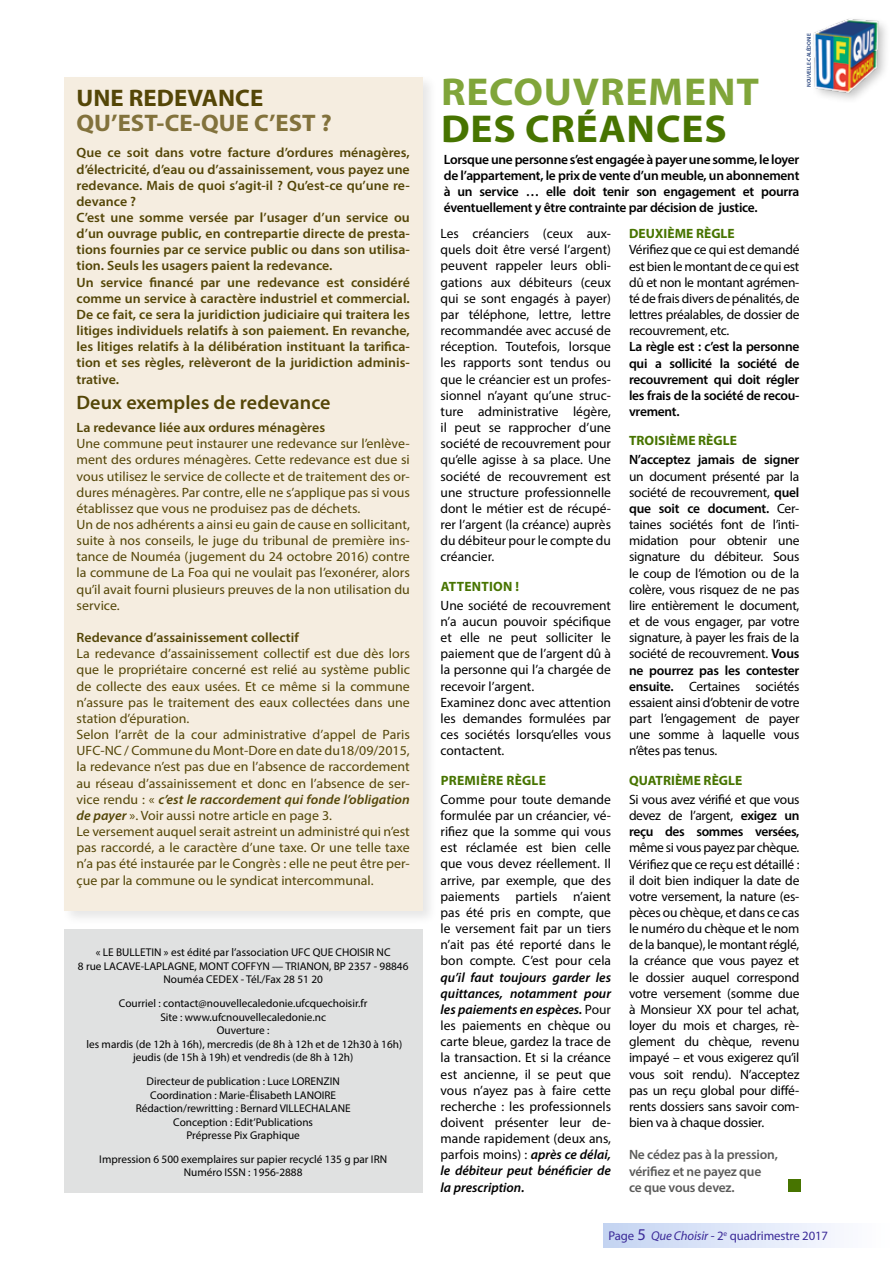
<style>
.page{position:relative;width:893px;height:1263px;background:#fff}
.page>*{position:absolute;margin:0;border:0;box-sizing:border-box;transform-origin:0 0}
.t1{font:700 39px "Myriad Pro";letter-spacing:.02em;color:#80a53a;scale:1.06 1}
.t2{font:700 39px "Myriad Pro";letter-spacing:.02em;color:#477400;scale:1.06 1}
.t3{font:700 24px "Myriad Pro";color:#82723c}
.t4{font:700 24px "Myriad Pro";color:#544607}
.t5{font:600 19.5px "Myriad Pro";color:#544607}
.t6{font:13.5px/16.2px "Myriad Pro";color:#000;text-align:justify}
.t7{font:13.5px/16.2px "Myriad Pro";color:#544607}
.t8{font:600 13.5px/16.2px "Myriad Pro";color:#544607}
.t9{font:600 13.5px/16.2px "Myriad Pro";letter-spacing:-.02em;color:#000;text-align:justify}
.t10{font:700 13.5px "Myriad Pro";letter-spacing:.005em;color:#477400}
.t11{font:600 13.5px/16.2px "Myriad Pro";letter-spacing:-.015em;color:#5b5b5a}
.t12{font:12.75px "Myriad Pro";letter-spacing:-.01em;color:#3b2a98}
.t13{font:11.25px/13.5px "Myriad Pro";color:#000;text-align:center}
.t14{font:600 5.55px "Myriad Pro";letter-spacing:-.01em;color:#223f79}
.s1{font-weight:600;font-style:italic}
.s2{font-weight:600}
.s3{font-size:16.5px}
.s4{font-style:italic}
</style>
<div class="page">
<div style="left:603px;top:1224px;width:289px;height:24px;background:linear-gradient(to right,#c4d4f2,#fff)"></div>
<div style="left:810px;top:15px;width:81px;height:89px;background:#000;opacity:.24"></div>
<img style="left:810px;top:17px;width:69px;height:80px">
<div style="left:61px;top:74px;width:377px;height:852px;background:#000;opacity:.1"></div>
<div style="left:64px;top:77px;width:359px;height:833px;background:#f5ede0"></div>
<div style="left:64px;top:929px;width:359px;height:264px;background:#e0e1e1"></div>
<div style="left:788px;top:1179px;width:12px;height:12px;background:#477400"></div>
<h2 class="t4" style="left:77px;top:82px;width:188px">UNE REDEVANCE</h2>
<h2 class="t3" style="left:77px;top:108px;width:257px">QU’EST-CE-QUE C’EST ?</h2>
<p class="t8" style="left:77px;top:144px;width:335px">Que ce soit dans votre facture d’ordures ménagères, d’électricité, d’eau ou d’assainissement, vous payez une redevance. Mais de quoi s’agit-il ? Qu’est-ce qu’une re&shy;devance ?<br>C’est une somme versée par l’usager d’un service ou d’un ouvrage public, en contrepartie directe de presta&shy;tions fournies par ce service public ou dans son utilisa&shy;tion. Seuls les usagers paient la redevance.<br>Un service financé par une redevance est considéré comme un service à caractère industriel et commercial.<br>De ce fait, ce sera la juridiction judiciaire qui traitera les litiges individuels relatifs à son paiement. En revanche, les litiges relatifs à la délibération instituant la tarifica&shy;tion et ses règles, relèveront de la juridiction adminis&shy;trative.</p>
<h3 class="t5" style="left:77px;top:390px;width:256px">Deux exemples de redevance</h3>
<p class="t8" style="left:77px;top:419px;width:250px">La redevance liée aux ordures ménagères</p>
<p class="t7" style="left:77px;top:435px;width:335px">Une commune peut instaurer une redevance sur l’enlève&shy;ment des ordures ménagères. Cette redevance est due si vous utilisez le service de collecte et de traitement des or&shy;dures ménagères. Par contre, elle ne s’applique pas si vous établissez que vous ne produisez pas de déchets.<br>Un de nos adhérents a ainsi eu gain de cause en sollicitant, suite à nos conseils, le juge du tribunal de première ins&shy;tance de Nouméa (jugement du 24 octobre 2016) contre la commune de La Foa qui ne voulait pas l’exonérer, alors qu’il avait fourni plusieurs preuves de la non utilisation du service.</p>
<p class="t8" style="left:77px;top:629px;width:224px">Redevance d’assainissement collectif</p>
<p class="t7" style="left:77px;top:645px;width:335px">La redevance d’assainissement collectif est due dès lors que le propriétaire concerné est relié au système public de collecte des eaux usées. Et ce même si la commune n’assure pas le traitement des eaux collectées dans une station d’épuration.<br>Selon l’arrêt de la cour administrative d’appel de Paris UFC-NC / Commune du Mont-Dore en date du18/09/2015, la redevance n’est pas due en l’absence de raccordement au réseau d’assainissement et donc en l’absence de ser&shy;vice rendu : « <span class="s1">c’est le raccordement qui fonde l’obligation de payer</span> ». Voir aussi notre article en page 3.<br>Le versement auquel serait astreint un administré qui n’est pas raccordé, a le caractère d’une taxe. Or une telle taxe n’a pas été instaurée par le Congrès : elle ne peut être per&shy;çue par la commune ou le syndicat intercommunal.</p>
<p class="t13" style="left:96px;top:945px;width:296px">« LE BULLETIN » est édité par l’association UFC QUE CHOISIR NC</p>
<p class="t13" style="left:78px;top:959px;width:332px">8 rue LACAVE-LAPLAGNE, MONT COFFYN — TRIANON, BP 2357 - 98846</p>
<p class="t13" style="left:164px;top:972px;width:57px">Nouméa Cedex</p>
<p class="t13" style="left:119px;top:967px;width:250px;line-height:24px;text-align:left;text-indent:122px">- Tél./Fax 28 51 20<br>Courriel : contact@nouvellecaledonie.ufcquechoisir.fr</p>
<p class="t13" style="left:86px;top:1010px;width:317px">Site : www.ufcnouvellecaledonie.nc<br>Ouverture :<br>les mardis (de 12h à 16h), mercredis (de 8h à 12h et de 12h30 à 16h) jeudis (de 15h à 19h) et vendredis (de 8h à 12h)</p>
<p class="t13" style="left:136px;top:1074px;width:216px">Directeur de publication : Luce LORENZIN Coordination : Marie-Élisabeth LANOIRE Rédaction/rewritting : Bernard VILLECHALANE Conception : Edit’Publications<br>Prépresse Pix Graphique</p>
<p class="t13" style="left:99px;top:1152px;width:289px">Impression 6 500 exemplaires sur papier recyclé 135 g par IRN<br>Numéro ISSN : 1956-2888</p>
<p class="t14" style="left:805px;top:87px;width:55px;rotate:-90deg">NOUVELLE-CALÉDONIE</p>
<h1 class="t1" style="left:441px;top:66px;width:301px">RECOUVREMENT</h1>
<h1 class="t2" style="left:441px;top:104px;width:271px">DES CRÉANCES</h1>
<p class="t9" style="left:444px;top:152px;width:357px;line-height:15.8px">Lorsque une personne s’est engagée à payer une somme, le loyer de l’appartement, le prix de vente d’un meuble, un abonnement à un service … elle doit tenir son engagement et pourra éventuellement y être contrainte par décision de justice.</p>
<p class="t10" style="left:629px;top:225px;width:99px">DEUXIÈME RÈGLE</p>
<p class="t6" style="left:629px;top:242px;width:172px">Vérifiez que ce qui est demandé est bien le montant de ce qui est dû et non le montant agrémen&shy;té de frais divers de pénalités, de lettres préalables, de dossier de recouvrement, etc.</p>
<p class="t9" style="left:629px;top:338px;width:172px">La règle est : c’est la personne qui a sollicité la société de recouvrement qui doit régler les frais de la société de recou&shy;vrement.</p>
<p class="t10" style="left:629px;top:432px;width:15px">TROISI</p>
<p class="t10" style="left:670px;top:432px;width:61px">ÈME RÈGLE</p>
<p class="t9" style="left:629px;top:451px;width:172px">N’acceptez jamais de signer</p>
<p class="t6" style="left:629px;top:468px;width:172px">un document présenté par la société de recouvrement, <span class="s2">quel que soit ce document.</span> Cer&shy;taines sociétés font de l’inti&shy;midation pour obtenir une signature du débiteur. Sous le coup de l’émotion ou de la colère, vous risquez de ne pas lire entièrement le document, et de vous engager, par votre signature, à payer les frais de la société de recouvrement. <span class="s2">Vous ne pourrez pas les contester ensuite.</span> Certaines sociétés essaient ainsi d’obtenir de votre part l’engagement de payer une somme à laquelle vous n’êtes pas tenus.</p>
<p class="t10" style="left:629px;top:771px;width:18px">QUATRI</p>
<p class="t10" style="left:675px;top:771px;width:61px">ÈME RÈGLE</p>
<p class="t6" style="left:629px;top:791px;width:172px">Si vous avez vérifié et que vous devez de l’argent, <span class="s2">exigez un reçu des sommes versées,</span></p>
<p class="t6" style="left:629px;top:839px;width:172px">même si vous payez par chèque.<br>Vérifiez que ce reçu est détaillé : il doit bien indiquer la date de votre versement, la nature (es&shy;pèces ou chèque, et dans ce cas le numéro du chèque et le nom de la banque), le montant réglé, la créance que vous payez et le dossier auquel correspond votre versement (somme due à Monsieur XX pour tel achat, loyer du mois et charges, rè&shy;glement du chèque, revenu impayé – et vous exigerez qu’il vous soit rendu). N’acceptez pas un reçu global pour diffé&shy;rents dossiers sans savoir com&shy;bien va à chaque dossier.</p>
<p class="t11" style="left:629px;top:1146px;width:150px">Ne cédez pas à la pression, vérifiez et ne payez que<br>ce que vous devez.</p>
<p class="t12" style="left:609px;top:1228px;width:221px">Page <span class="s3">5</span> <span class="s4">Que Choisir</span> - 2<sup>e</sup> quadrimestre 2017</p>
<p class="t6" style="left:441px;top:225px;width:172px">Les créanciers (ceux aux&shy;quels doit être versé l’argent) peuvent rappeler leurs obli&shy;gations aux débiteurs (ceux qui se sont engagés à payer) par téléphone, lettre, lettre recommandée avec accusé de réception. Toutefois, lorsque les rapports sont tendus ou que le créancier est un profes&shy;sionnel n’ayant qu’une struc&shy;ture administrative légère, il peut se rapprocher d’une société de recouvrement pour qu’elle agisse à sa place. Une société de recouvrement est une structure professionnelle dont le métier est de récupé&shy;rer l’argent (la créance) auprès du débiteur pour le compte du créancier.</p>
<p class="t10" style="left:441px;top:577px;width:17px">ATTENTION</p>
<p class="t10" style="left:515px;top:577px;width:5px">!</p>
<p class="t6" style="left:441px;top:597px;width:172px;text-align:left">Une société de recouvrement n’a aucun pouvoir spécifique et elle ne peut solliciter le paiement que de l’argent dû à la personne qui l’a chargée de recevoir l’argent.<br>Examinez donc avec attention les demandes formulées par ces sociétés lorsqu’elles vous contactent.</p>
<p class="t10" style="left:441px;top:771px;width:17px">PREMI</p>
<p class="t10" style="left:480px;top:771px;width:59px">ÈRE RÈGLE</p>
<p class="t6" style="left:441px;top:791px;width:172px">Comme pour toute demande formulée par un créancier, vé&shy;rifiez que la somme qui vous est réclamée est bien celle que vous devez réellement. Il arrive, par exemple, que des paiements partiels n’aient pas été pris en compte, que le versement fait par un tiers n’ait pas été reporté dans le bon compte. C’est pour cela</p>
<p class="t6" style="left:441px;top:969px;width:172px"><span class="s1">qu’il faut toujours garder les quittances, notamment pour les paiements en espèces.</span> Pour les paiements en chèque ou carte bleue, gardez la trace de la transaction. Et si la créance est ancienne, il se peut que vous n’ayez pas à faire cette recherche : les professionnels doivent présenter leur de&shy;mande rapidement (deux ans, parfois moins) : <span class="s1">après ce délai, le débiteur peut bénéficier de la prescription.</span></p>
</div>
